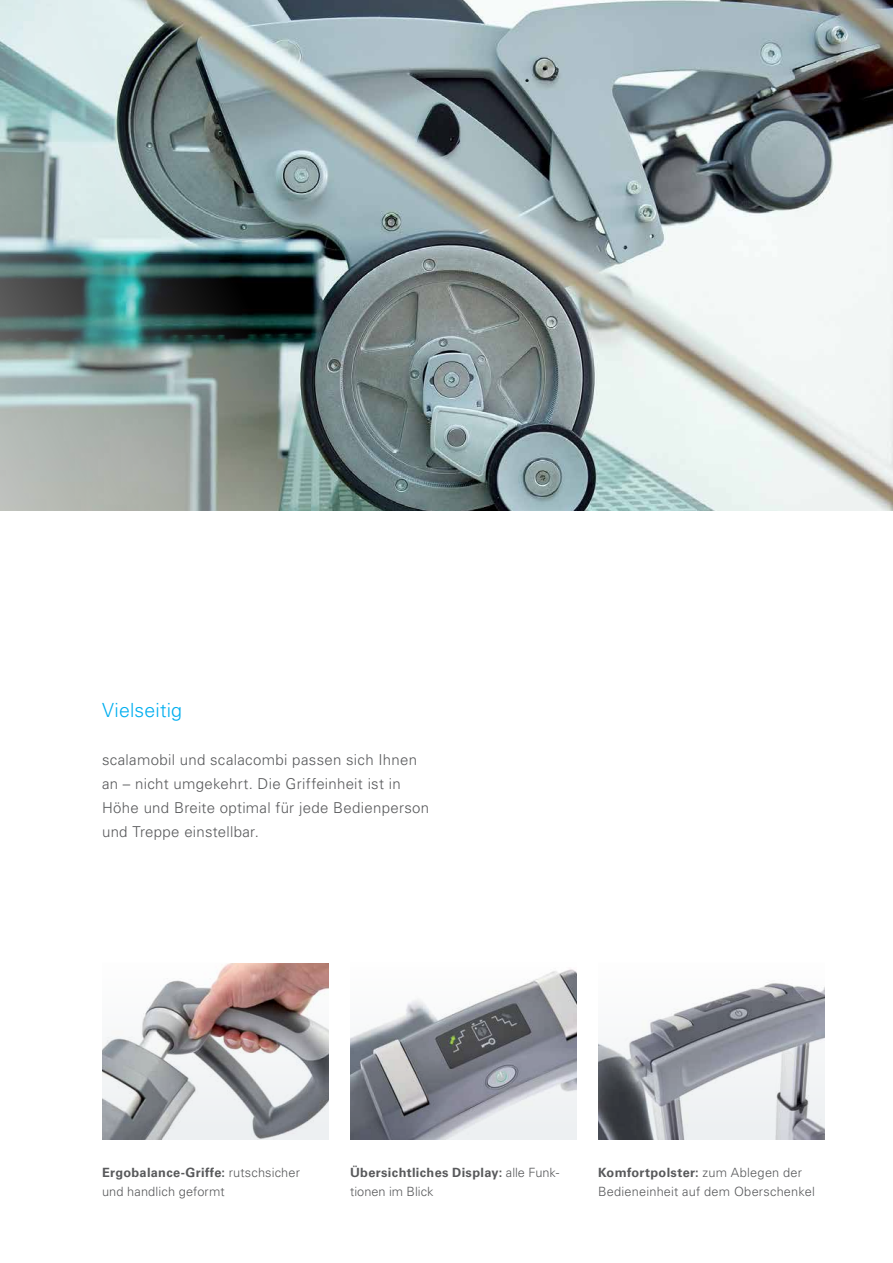
<style>
.page{position:relative;width:893px;height:1263px;background:#fff}
.page>*{position:absolute;margin:0;border:0;box-sizing:border-box;transform-origin:0 0}
.t1{font:300 19.5px "Univers LT Std";letter-spacing:.01em;color:#00aeef}
.t2{font:300 15px/24px "Univers LT Std";letter-spacing:.02em;color:#58595b}
.t3{font:300 12.75px/19.5px "Univers LT Std";letter-spacing:.015em;color:#58595b}
.t4{font:700 12.75px/19.5px "Univers LT Std";letter-spacing:.025em;color:#58595b}
.s1{font-weight:300}
.s2{font-weight:700}
</style>
<div class="page">
<img style="left:0;top:0;width:893px;height:510px">
<img style="left:598px;top:983px;width:227px;height:157px">
<img style="left:102px;top:963px;width:227px;height:177px">
<img style="left:350px;top:969px;width:227px;height:171px">
<h1 class="t1" style="left:102px;top:699px;width:82px">Vielseitig</h1>
<p class="t2" style="left:102px;top:748px;width:329px">scalamobil und scalacombi passen sich Ihnen an – nicht umgekehrt. Die Griffeinheit ist in Höhe und Breite optimal für jede Bedienperson und Treppe einstellbar.</p>
<p class="t4" style="left:350px;top:1162px;width:211px">Übersichtliches Display: <span class="s1">alle Funk&shy;tionen im Blick</span></p>
<p class="t3" style="left:102px;top:1162px;width:199px"><span class="s2">Ergobalance-Griffe:</span> rutschsicher und handlich geformt</p>
<p class="t3" style="left:598px;top:1162px;width:218px"><span class="s2">Komfortpolster:</span> zum Ablegen der<br>Bedieneinheit auf dem Oberschenkel</p>
</div>
